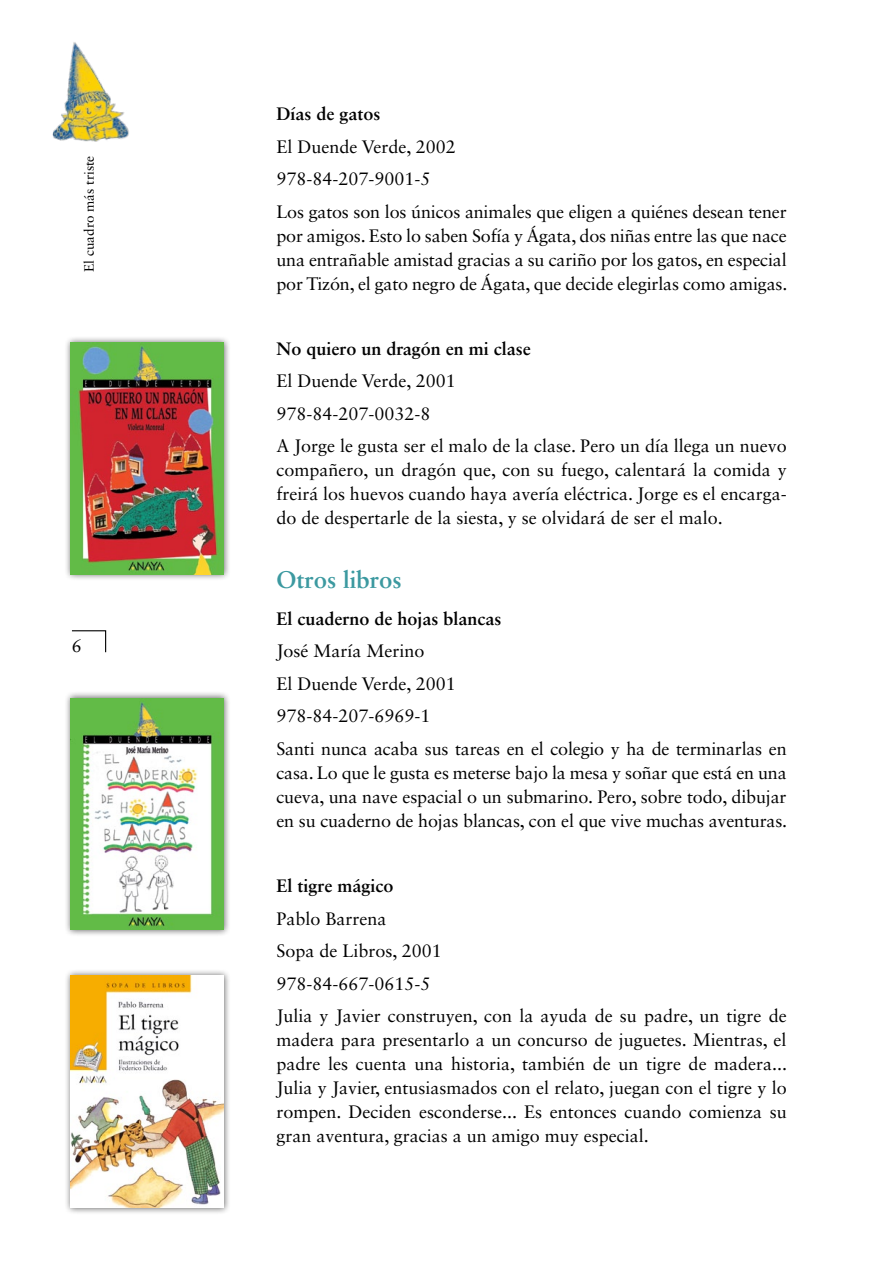
<style>
.page{position:relative;width:893px;height:1263px;background:#fff}
.page>*{position:absolute;margin:0;border:0;box-sizing:border-box;transform-origin:0 0}
.t1{font:700 24px "Sabon LT Std";color:#3c99a0}
.t2{font:18px/32.5px "Sabon LT Std";color:#000}
.t3{font:700 18px "Sabon LT Std";color:#000}
.t4{font:13.5px "Sabon LT Std";color:#000}
</style>
<div class="page">
<div style="left:64px;top:969px;width:167px;height:246px;background:#000;opacity:.6"></div>
<img style="left:71px;top:976px;width:153px;height:232px">
<div style="left:64px;top:691px;width:167px;height:246px;background:#000;opacity:.6"></div>
<img style="left:71px;top:698px;width:153px;height:231px">
<div style="left:64px;top:336px;width:167px;height:245px;background:#000;opacity:.6"></div>
<img style="left:71px;top:342px;width:153px;height:232px">
<svg style="left:72px;top:630px;width:35px;height:23px"></svg>
<img style="left:52px;top:42px;width:77px;height:100px">
<p class="t4" style="left:81px;top:272px;width:118px;rotate:-90deg">El cuadro más triste</p>
<p class="t2" style="left:72px;top:629px;width:12px">6</p>
<p class="t3" style="left:276px;top:103px;width:106px">Días de gatos</p>
<p class="t2" style="left:276px;top:130px;width:512px">El Duende Verde, 2002<br>978-84-207-9001-5<br>Los gatos son los únicos animales que eligen a quiénes desean tener</p>
<p class="t2" style="left:276px;top:223px;width:512px;line-height:24px;text-align:justify">por amigos. Esto lo saben Sofía y Ágata, dos niñas entre las que nace una entrañable amistad gracias a su cariño por los gatos, en especial por Tizón, el gato negro de Ágata, que decide elegirlas como amigas.</p>
<p class="t3" style="left:276px;top:337px;width:256px">No quiero un dragón en mi clase</p>
<p class="t2" style="left:276px;top:364px;width:512px">El Duende Verde, 2001<br>978-84-207-0032-8<br>A Jorge le gusta ser el malo de la clase. Pero un día llega un nuevo</p>
<p class="t2" style="left:276px;top:458px;width:512px;line-height:24px;text-align:justify">compañero, un dragón que, con su fuego, calentará la comida y freirá los huevos cuando haya avería eléctrica. Jorge es el encarga&shy;do de despertarle de la siesta, y se olvidará de ser el malo.</p>
<h1 class="t1" style="left:276px;top:565px;width:127px">Otros libros</h1>
<p class="t3" style="left:276px;top:607px;width:227px">El cuaderno de hojas blancas</p>
<p class="t2" style="left:276px;top:635px;width:512px">José María Merino<br>El Duende Verde, 2001<br>978-84-207-6969-1<br>Santi nunca acaba sus tareas en el colegio y ha de terminarlas en</p>
<p class="t2" style="left:276px;top:760px;width:512px;line-height:24px;text-align:justify">casa. Lo que le gusta es meterse bajo la mesa y soñar que está en una cueva, una nave espacial o un submarino. Pero, sobre todo, dibujar en su cuaderno de hojas blancas, con el que vive muchas aventuras.</p>
<p class="t3" style="left:276px;top:874px;width:119px">El tigre mágico</p>
<p class="t2" style="left:276px;top:902px;width:512px">Pablo Barrena<br>Sopa de Libros, 2001<br>978-84-667-0615-5<br>Julia y Javier construyen, con la ayuda de su padre, un tigre de</p>
<p class="t2" style="left:276px;top:1027px;width:512px;line-height:24px;text-align:justify">madera para presentarlo a un concurso de juguetes. Mientras, el padre les cuenta una historia, también de un tigre de madera...<br>Julia y Javier, entusiasmados con el relato, juegan con el tigre y lo rompen. Deciden esconderse... Es entonces cuando comienza su gran aventura, gracias a un amigo muy especial.</p>
</div>
